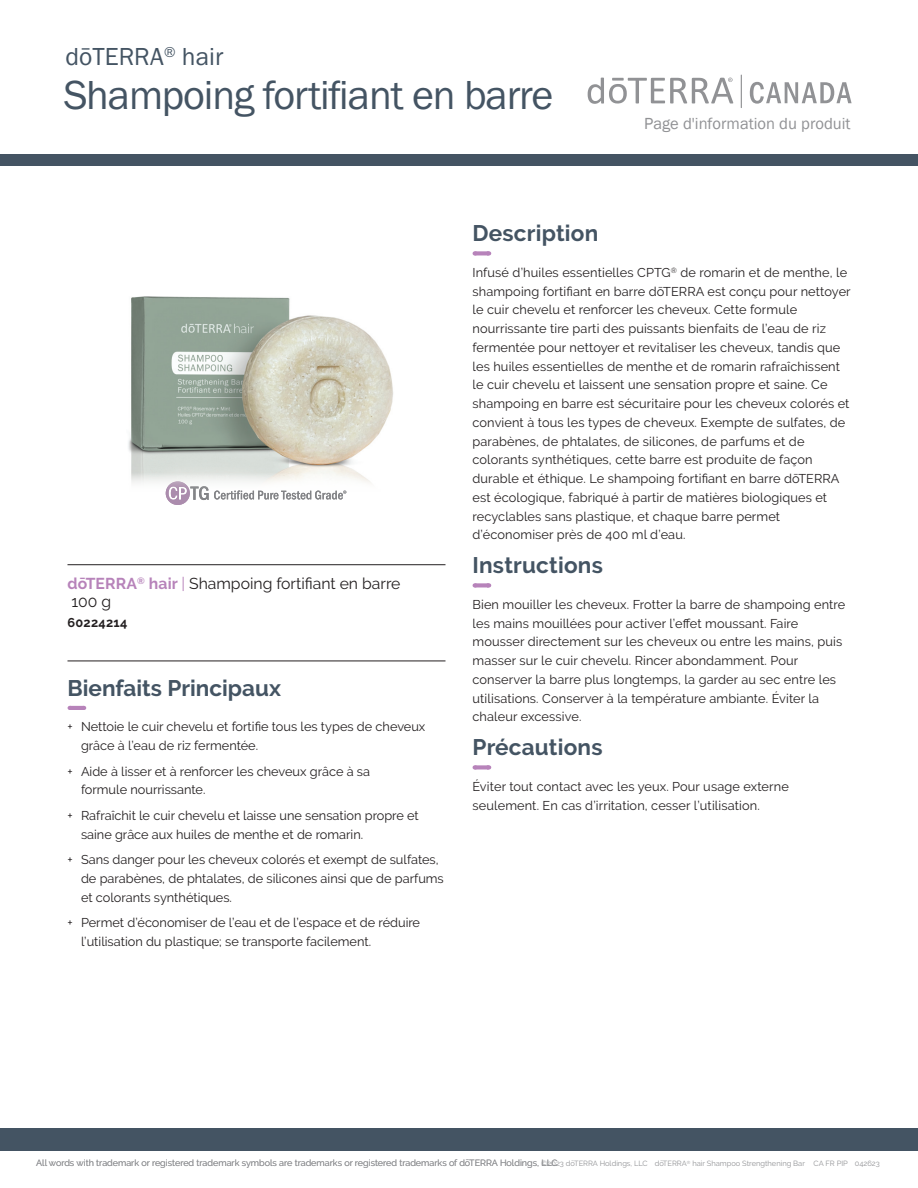
<style>
.page{position:relative;width:918px;height:1188px;background:#fff}
.page>*{position:absolute;margin:0;border:0;box-sizing:border-box;transform-origin:0 0}
.t1{font:42px "Franklin Gothic URW Boo";letter-spacing:-.025em;color:#445463}
.t2{font:25.5px "Franklin Gothic URW Boo";color:#445463}
.t3{font:700 22.5px "Raleway";letter-spacing:.01em;color:#445463}
.t4{font:16.5px "Franklin Gothic";color:#919295}
.t5{font:15.75px/18px "Raleway";color:#231f20}
.t6{font:12.75px/18.8px "Raleway";letter-spacing:.01em;color:#231f20}
.t7{font:700 12.75px "Raleway";letter-spacing:.02em;color:#231f20}
.t8{font:9px "Raleway";color:#919295}
.t9{font:7.5px "Raleway";color:#919295}
.s1{font-weight:700;color:#b783ba}
.s2{color:#b783ba}
</style>
<div class="page">
<svg style="left:750px;top:82px;width:102px;height:22px"></svg>
<svg style="left:588px;top:78px;width:145px;height:26px"></svg>
<hr style="left:741px;top:75px;width:1px;height:33px;background:#919295">
<svg style="left:166px;top:493px;width:180px;height:12px"></svg>
<svg style="left:475px;top:251px;width:14px;height:4px"></svg>
<svg style="left:475px;top:583px;width:14px;height:4px"></svg>
<svg style="left:475px;top:765px;width:14px;height:5px"></svg>
<hr style="left:68px;top:564px;width:378px;height:1px;background:#231f20">
<hr style="left:68px;top:661px;width:378px;height:1px;background:#231f20">
<svg style="left:70px;top:706px;width:14px;height:4px"></svg>
<img style="left:128px;top:296px;width:265px;height:197px">
<div style="left:0;top:155px;width:918px;height:11px;background:#445463"></div>
<div style="left:0;top:1128px;width:918px;height:23px;background:#445463"></div>
<h2 class="t2" style="left:66px;top:41px;width:159px">dōTERRA<sup>®</sup> hair</h2>
<h1 class="t1" style="left:64px;top:69px;width:491px">Shampoing fortifiant en barre</h1>
<p class="t4" style="left:644px;top:113px;width:208px">Page d'information du produit</p>
<p class="t5" style="left:68px;top:575px;width:334px"><span class="s1">dōTERRA</span><sup>®</sup> <span class="s1">hair</span> <span class="s2">|</span> Shampoing fortifiant en barre<br>100 g</p>
<p class="t7" style="left:68px;top:616px;width:61px">60224214</p>
<h3 class="t3" style="left:68px;top:675px;width:215px">Bienfaits Principaux</h3>
<p class="t6" style="left:81px;top:717px;width:346px;text-indent:-14px">+ Nettoie le cuir chevelu et fortifie tous les types de cheveux grâce à l’eau de riz fermentée.</p>
<p class="t6" style="left:81px;top:762px;width:291px;text-indent:-14px">+ Aide à lisser et à renforcer les cheveux grâce à sa formule nourrissante.</p>
<p class="t6" style="left:81px;top:806px;width:339px;text-indent:-14px">+ Rafraîchit le cuir chevelu et laisse une sensation propre et saine grâce aux huiles de menthe et de romarin.</p>
<p class="t6" style="left:81px;top:850px;width:364px;text-indent:-14px">+ Sans danger pour les cheveux colorés et exempt de sulfates, de parabènes, de phtalates, de silicones ainsi que de parfums et colorants synthétiques.</p>
<p class="t6" style="left:81px;top:913px;width:341px;text-indent:-14px">+ Permet d’économiser de l’eau et de l’espace et de réduire l’utilisation du plastique; se transporte facilement.</p>
<h3 class="t3" style="left:472px;top:220px;width:127px">Description</h3>
<p class="t6" style="left:472px;top:263px;width:380px">Infusé d’huiles essentielles CPTG<sup>®</sup> de romarin et de menthe, le shampoing fortifiant en barre dōTERRA est conçu pour nettoyer le cuir chevelu et renforcer les cheveux. Cette formule nourrissante tire parti des puissants bienfaits de l’eau de riz fermentée pour nettoyer et revitaliser les cheveux, tandis que les huiles essentielles de menthe et de romarin rafraîchissent le cuir chevelu et laissent une sensation propre et saine. Ce shampoing en barre est sécuritaire pour les cheveux colorés et convient à tous les types de cheveux. Exempte de sulfates, de parabènes, de phtalates, de silicones, de parfums et de colorants synthétiques, cette barre est produite de façon durable et éthique. Le shampoing fortifiant en barre dōTERRA est écologique, fabriqué à partir de matières biologiques et recyclables sans plastique, et chaque barre permet d’économiser près de 400 ml d’eau.</p>
<h3 class="t3" style="left:472px;top:552px;width:132px">Instructions</h3>
<p class="t6" style="left:472px;top:595px;width:374px">Bien mouiller les cheveux. Frotter la barre de shampoing entre les mains mouillées pour activer l’effet moussant. Faire mousser directement sur les cheveux ou entre les mains, puis masser sur le cuir chevelu. Rincer abondamment. Pour conserver la barre plus longtemps, la garder au sec entre les utilisations. Conserver à la température ambiante. Éviter la chaleur excessive.</p>
<h3 class="t3" style="left:472px;top:734px;width:132px">Précautions</h3>
<p class="t6" style="left:472px;top:777px;width:318px">Éviter tout contact avec les yeux. Pour usage externe seulement. En cas d’irritation, cesser l’utilisation.</p>
<p class="t8" style="left:36px;top:1158px;width:523px">All words with trademark or registered trademark symbols are trademarks or registered trademarks of dōTERRA Holdings, LLC</p>
<p class="t9" style="left:541px;top:1159px;width:340px">©2023 dōTERRA Holdings, LLC dōTERRA<sup>®</sup> hair Shampoo Strengthening Bar CA FR PIP 042623</p>
</div>
